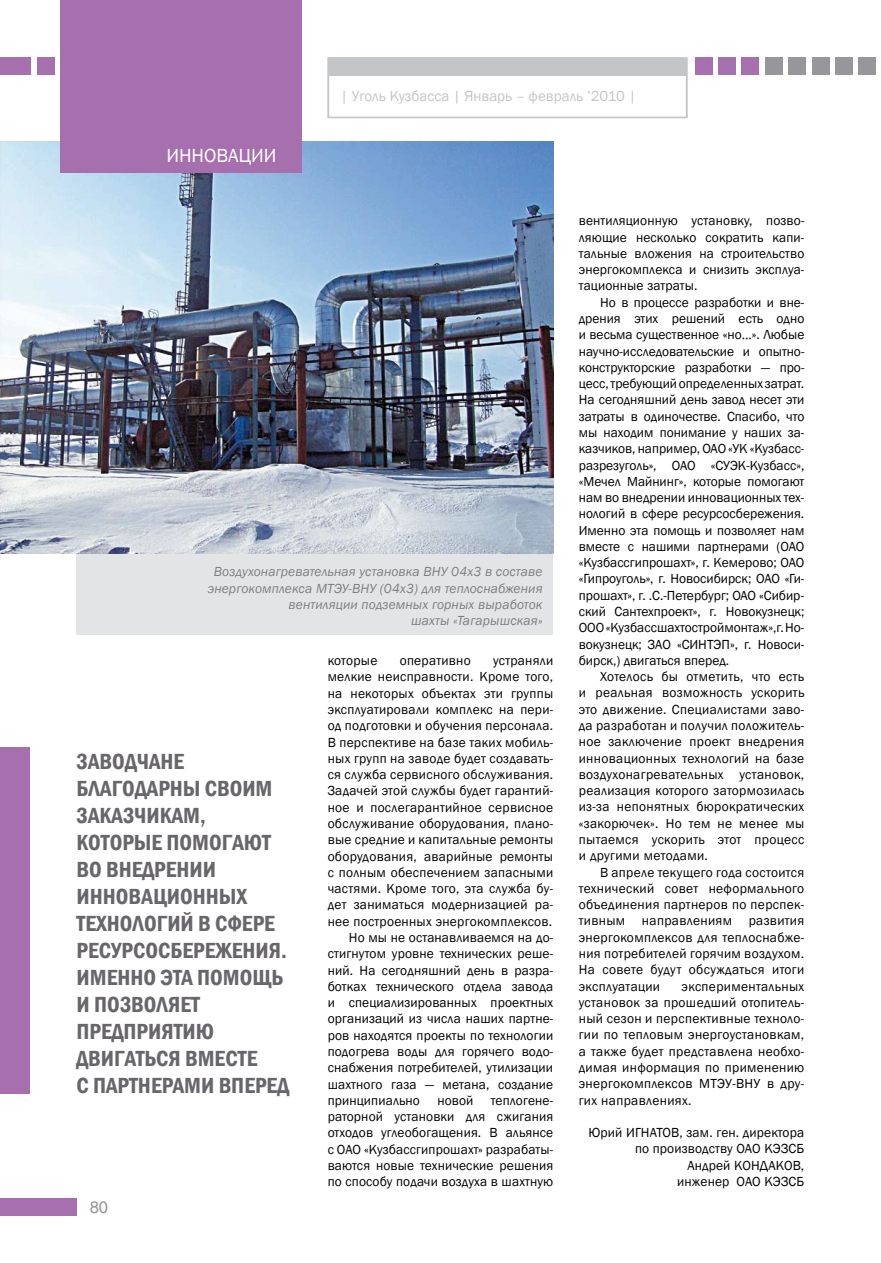
<style>
.page{position:relative;width:881px;height:1263px;background:#fff}
.page>*{position:absolute;margin:0;border:0;box-sizing:border-box;transform-origin:0 0}
.t1{font:600 condensed 22.5px/27px "Franklin Gothic";color:#68666b}
.t2{font:19.5px "Franklin Gothic";color:#fff}
.t3{font:16.5px "Helios";color:#97979b}
.t4{font:15px "Franklin Gothic";color:#c3c5c6}
.t5{font:13.5px/16.4px "Franklin Gothic";letter-spacing:.01em;color:#000;text-align:justify}
.t6{font:italic 13.5px/16.2px "Franklin Gothic";letter-spacing:.01em;color:#7f7f83;text-align:right}
</style>
<div class="page">
<div style="left:77px;top:482px;width:476px;height:152px;background:#e3e4e5"></div>
<img style="left:0;top:142px;width:553px;height:412px">
<div style="left:0;top:747px;width:30px;height:347px;background:#a66fad"></div>
<div style="left:327px;top:57px;width:360px;height:61px;background:#fff;border:2px solid #c3c5c6"></div>
<div style="left:858px;top:58px;width:17px;height:17px;background:#97979b"></div>
<div style="left:327px;top:59px;width:359px;height:17px;background:#c3c5c6"></div>
<div style="left:0;top:1198px;width:77px;height:17px;background:#a66fad"></div>
<div style="left:37px;top:58px;width:17px;height:17px;background:#a66fad"></div>
<div style="left:0;top:58px;width:30px;height:17px;background:#a66fad"></div>
<div style="left:835px;top:58px;width:17px;height:17px;background:#97979b"></div>
<div style="left:811px;top:58px;width:17px;height:17px;background:#97979b"></div>
<div style="left:788px;top:58px;width:17px;height:17px;background:#97979b"></div>
<div style="left:765px;top:58px;width:17px;height:17px;background:#97979b"></div>
<div style="left:741px;top:58px;width:17px;height:17px;background:#a66fad"></div>
<div style="left:718px;top:58px;width:17px;height:17px;background:#a66fad"></div>
<div style="left:694px;top:58px;width:17px;height:17px;background:#a66fad"></div>
<div style="left:60px;top:1px;width:242px;height:172px;background:#a66fad"></div>
<h2 class="t2" style="left:166px;top:143px;width:13px">инновации</h2>
<p class="t4" style="left:340px;top:87px;width:297px">| Уголь Кузбасса | Январь – февраль ’2010 |</p>
<p class="t6" style="left:208px;top:564px;width:336px">Воздухонагревательная установка ВНУ 04х3 в составе энергокомплекса МТЭУ-ВНУ (04х3) для теплоснабжения вентиляции подземных горных выработок<br>шахты «Тагарышская»</p>
<p class="t5" style="left:327px;top:653px;width:51px">которые</p>
<p class="t5" style="left:399px;top:653px;width:72px">оперативно</p>
<p class="t5" style="left:493px;top:653px;width:62px">устраняли</p>
<p class="t5" style="left:327px;top:669px;width:227px">мелкие неисправности. Кроме того,</p>
<p class="t5" style="left:327px;top:685px;width:227px">на некоторых объектах эти группы</p>
<p class="t5" style="left:327px;top:702px;width:227px">эксплуатировали комплекс на пери-</p>
<p class="t5" style="left:327px;top:718px;width:227px">од подготовки и обучения персонала.</p>
<p class="t5" style="left:327px;top:734px;width:227px">В перспективе на базе таких мобиль-</p>
<p class="t5" style="left:327px;top:750px;width:227px">ных групп на заводе будет создавать-</p>
<p class="t5" style="left:327px;top:767px;width:227px">ся служба сервисного обслуживания.</p>
<p class="t5" style="left:327px;top:783px;width:227px">Задачей этой службы будет гарантий-</p>
<p class="t5" style="left:327px;top:799px;width:227px">ное и послегарантийное сервисное</p>
<p class="t5" style="left:327px;top:815px;width:227px">обслуживание оборудования, плано-</p>
<p class="t5" style="left:327px;top:832px;width:227px">вые средние и капитальные ремонты</p>
<p class="t5" style="left:327px;top:848px;width:227px">оборудования, аварийные ремонты</p>
<p class="t5" style="left:327px;top:864px;width:227px">с полным обеспечением запасными</p>
<p class="t5" style="left:327px;top:881px;width:227px">частями. Кроме того, эта служба бу-</p>
<p class="t5" style="left:327px;top:897px;width:227px">дет заниматься модернизацией ра-</p>
<p class="t5" style="left:327px;top:913px;width:226px">нее построенных энергокомплексов.</p>
<p class="t5" style="left:349px;top:929px;width:206px">Но мы не останавливаемся на до-</p>
<p class="t5" style="left:327px;top:946px;width:227px">стигнутом уровне технических реше-</p>
<p class="t5" style="left:327px;top:962px;width:227px">ний. На сегодняшний день в разра-</p>
<p class="t5" style="left:327px;top:978px;width:227px">ботках технического отдела завода</p>
<p class="t5" style="left:327px;top:995px;width:227px">и специализированных проектных</p>
<p class="t5" style="left:327px;top:1011px;width:227px">организаций из числа наших партне-</p>
<p class="t5" style="left:327px;top:1027px;width:227px">ров находятся проекты по технологии</p>
<p class="t5" style="left:327px;top:1043px;width:227px">подогрева воды для горячего водо-</p>
<p class="t5" style="left:327px;top:1060px;width:227px">снабжения потребителей, утилизации</p>
<p class="t5" style="left:327px;top:1076px;width:227px">шахтного газа — метана, создание</p>
<p class="t5" style="left:327px;top:1092px;width:94px">принципиально</p>
<p class="t5" style="left:437px;top:1092px;width:38px">новой</p>
<h1 class="t1" style="left:77px;top:747px;width:214px">Заводчане благодарны с воим заказчикам, которые помогают во внедрении инновационных технологий в сфере ресурсосбережения.<br>Именно эта помощь и позволяет предприятию двигаться вместе<br>с партнерами вперед</h1>
<p class="t5" style="left:327px;top:1092px;width:227px;text-indent:163px">теплогене&shy;раторной установки для сжигания отходов углеобогащения. В альянсе с ОАО «Кузбассгипрошахт» разрабаты&shy;ваются новые технические решения по способу подачи воздуха в шахтную</p>
<p class="t3" style="left:90px;top:1197px;width:20px">80</p>
<p class="t5" style="left:578px;top:213px;width:227px">вентиляционную установку, позво&shy;ляющие несколько сократить капи&shy;тальные вложения на строительство энергокомплекса и снизить эксплуа&shy;тационные затраты.</p>
<p class="t5" style="left:578px;top:294px;width:227px;text-indent:21px">Но в процессе разработки и вне&shy;дрения этих решений есть одно и весьма существенное «но…». Любые научно-исследовательские и опытно&shy;конструкторские разработки — про&shy;цесс, требующий определенных затрат.<br>На сегодняшний день завод несет эти затраты в одиночестве. Спасибо, что мы находим понимание у наших за&shy;казчиков, например, ОАО «УК «Кузбасс&shy;разрезуголь», ОАО «СУЭК-Кузбасс», «Мечел Майнинг», которые помогают нам во внедрении инновационных тех&shy;нологий в сфере ресурсосбережения.<br>Именно эта помощь и позволяет нам вместе с нашими партнерами (ОАО «Кузбассгипрошахт», г. Кемерово; ОАО «Гипроуголь», г. Новосибирск; ОАО «Ги&shy;прошахт», г. .С.-Петербург; ОАО «Сибир&shy;ский Сантехпроект», г. Новокузнецк; ООО«Кузбассшахтостроймонтаж»,г.Но&shy;вокузнецк; ЗАО «СИНТЭП», г. Новоси&shy;бирск,) двигаться вперед.</p>
<p class="t5" style="left:578px;top:669px;width:227px;text-indent:21px">Хотелось бы отметить, что есть и реальная возможность ускорить это движение. Специалистами заво&shy;да разработан и получил положитель&shy;ное заключение проект внедрения инновационных технологий на базе воздухонагревательных установок, реализация которого затормозилась из-за непонятных бюрократических «закорючек». Но тем не менее мы пытаемся ускорить этот процесс и другими методами.</p>
<p class="t5" style="left:578px;top:864px;width:227px;text-indent:21px">В апреле текущего года состоится технический совет неформального объединения партнеров по перспек&shy;тивным направлениям развития энергокомплексов для теплоснабже&shy;ния потребителей горячим воздухом.<br>На совете будут обсуждаться итоги эксплуатации</p>
<p class="t5" style="left:578px;top:978px;width:227px;text-indent:103px">экспериментальных установок за прошедший отопитель&shy;ный сезон и перспективные техноло&shy;гии по тепловым энергоустановкам, а также будет представлена необхо&shy;димая информация по применению энергокомплексов МТЭУ-ВНУ в дру&shy;гих направлениях.</p>
<p class="t5" style="left:588px;top:1125px;width:55px">Юрий Игнатов</p>
<p class="t5" style="left:679px;top:1125px;width:126px">, зам. ген. директора</p>
<p class="t5" style="left:634px;top:1141px;width:171px">по производству ОАО КЭЗСБ</p>
<p class="t5" style="left:687px;top:1157px;width:65px">Андрей Кондаков</p>
<p class="t5" style="left:677px;top:1157px;width:129px;text-align:right">,<br>инженер ОАО КЭЗСБ</p>
</div>
